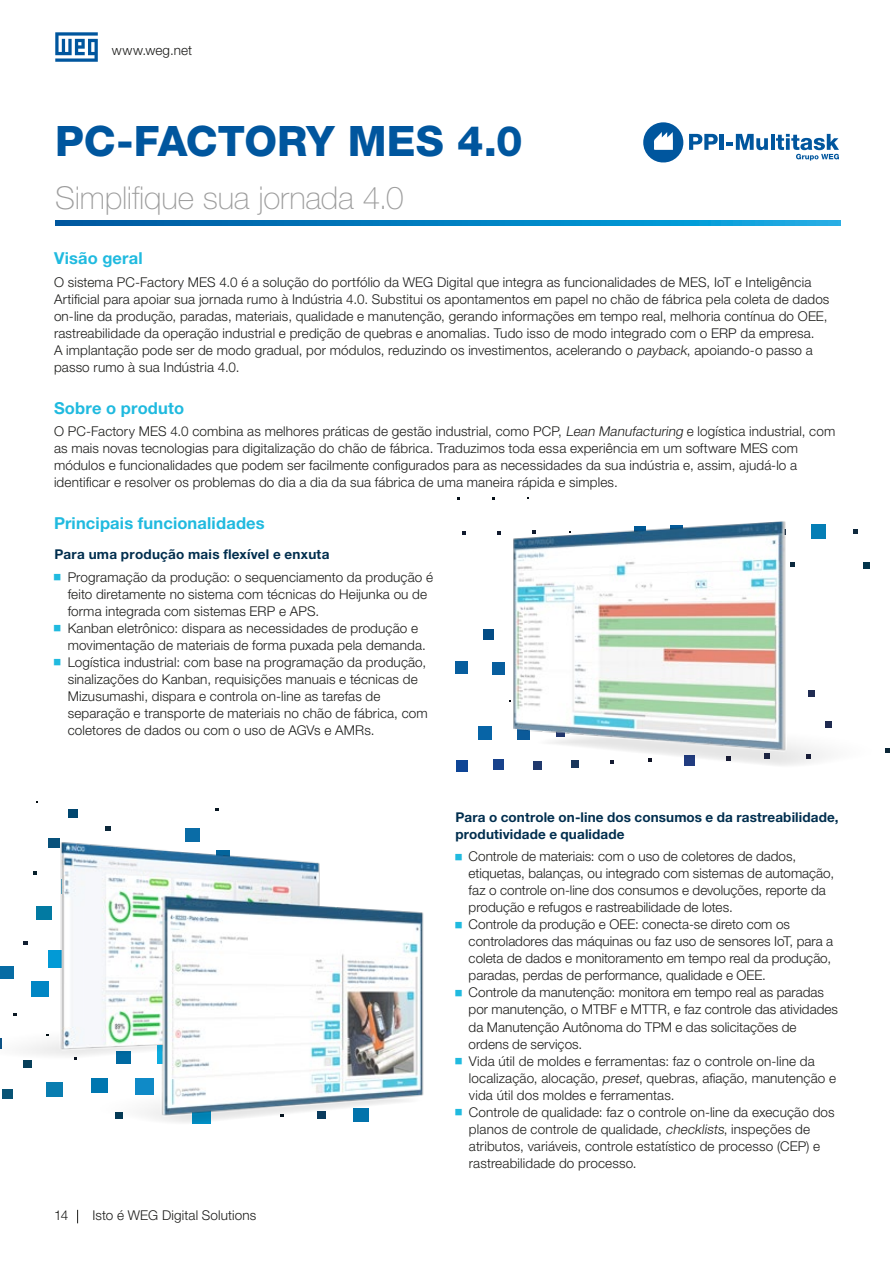
<style>
.page{position:relative;width:893px;height:1263px;background:#fff}
.page>*{position:absolute;margin:0;border:0;box-sizing:border-box;transform-origin:0 0}
.t1{font:800 42px "Helvetica Neue LT Pro";letter-spacing:-.005em;color:#00569e}
.t2{font:100 31.5px "Helvetica Neue LT Pro";letter-spacing:-.005em;color:#9d9d9d}
.t3{font:700 16.5px "Helvetica Neue LT Pro";letter-spacing:.01em;color:#20badf}
.t4{font:300 13.5px/17px "Helvetica Neue LT Pro";letter-spacing:.01em;color:#1d1d1b}
.t5{font:700 13.5px/17px "Helvetica Neue LT Pro";letter-spacing:.01em;color:#002e4e}
.s1{font-style:italic}
</style>
<div class="page">
<svg style="left:55px;top:32px;width:43px;height:30px"></svg>
<svg style="left:77px;top:1210px;width:1px;height:13px"></svg>
<div style="left:185px;top:829px;width:15px;height:13px;background:#0a6ca6"></div>
<div style="left:68px;top:810px;width:10px;height:8px;background:#00466f"></div>
<svg style="left:105px;top:826px;width:5px;height:5px"></svg>
<div style="left:48px;top:838px;width:11px;height:10px;background:#08517b"></div>
<svg style="left:55px;top:221px;width:785px;height:4px"></svg>
<svg style="left:689px;top:134px;width:29px;height:16px"></svg>
<hr style="left:720px;top:134px;width:4px;height:16px;background:#00569e">
<svg style="left:726px;top:134px;width:42px;height:16px"></svg>
<hr style="left:771px;top:134px;width:3px;height:16px;background:#00569e">
<div style="left:643px;top:122px;width:40px;height:41px;background:#00569e;border-radius:50%"></div>
<svg style="left:654px;top:132px;width:19px;height:18px"></svg>
<svg style="left:776px;top:134px;width:63px;height:27px"></svg>
<div style="left:456px;top:760px;width:12px;height:12px;background:#0e4596"></div>
<div style="left:455px;top:661px;width:13px;height:13px;background:#075e9e"></div>
<svg style="left:462px;top:531px;width:4px;height:4px"></svg>
<svg style="left:885px;top:748px;width:5px;height:4px"></svg>
<img style="left:478px;top:497px;width:392px;height:273px">
<img style="left:0;top:839px;width:424px;height:285px">
<p class="t4" style="left:112px;top:42px;width:82px">www.weg.net</p>
<h1 class="t1" style="left:55px;top:116px;width:469px">PC-FACTORY MES 4.0</h1>
<h2 class="t2" style="left:55px;top:179px;width:350px">Simplifique sua jornada 4.0</h2>
<p class="t3" style="left:54px;top:248px;width:90px">Visão geral</p>
<p class="t4" style="left:54px;top:273px;width:777px">O sistema PC-Factory MES 4.0 é a solução do portfólio da WEG Digital que integra as funcionalidades de MES, IoT e Inteligência Artificial para apoiar sua jornada rumo à Indústria 4.0. Substitui os apontamentos em papel no chão de fábrica pela coleta de dados on-line da produção, paradas, materiais, qualidade e manutenção, gerando informações em tempo real, melhoria contínua do OEE, rastreabilidade da operação industrial e predição de quebras e anomalias. Tudo isso de modo integrado com o ERP da empresa.<br>A implantação pode ser de modo gradual, por módulos, reduzindo os investimentos, acelerando o <span class="s1">payback</span>, apoiando-o passo a passo rumo à sua Indústria 4.0.</p>
<p class="t3" style="left:54px;top:397px;width:132px">Sobre o produto</p>
<p class="t4" style="left:54px;top:422px;width:783px">O PC-Factory MES 4.0 combina as melhores práticas de gestão industrial, como PCP, <span class="s1">Lean Manufacturing</span> e logística industrial, com as mais novas tecnologias para digitalização do chão de fábrica. Traduzimos toda essa experiência em um software MES com módulos e funcionalidades que podem ser facilmente configurados para as necessidades da sua indústria e, assim, ajudá-lo a identificar e resolver os problemas do dia a dia da sua fábrica de uma maneira rápida e simples.</p>
<p class="t3" style="left:54px;top:512px;width:212px">Principais funcionalidades</p>
<p class="t5" style="left:55px;top:546px;width:276px">Para uma produção mais flexível e enxuta</p>
<p class="t4" style="left:68px;top:568px;width:367px">Programação da produção: o sequenciamento da produção é feito diretamente no sistema com técnicas do Heijunka ou de forma integrada com sistemas ERP e APS.<br>Kanban eletrônico: dispara as necessidades de produção e movimentação de materiais de forma puxada pela demanda.<br>Logística industrial: com base na programação da produção, sinalizações do Kanban, requisições manuais e técnicas de Mizusumashi, dispara e controla on-line as tarefas de separação e transporte de materiais no chão de fábrica, com coletores de dados ou com o uso de AGVs e AMRs.</p>
<p class="t4" style="left:54px;top:1207px;width:16px">14</p>
<p class="t4" style="left:92px;top:1207px;width:165px">Isto é WEG Digital Solutions</p>
<p class="t5" style="left:455px;top:808px;width:385px">Para o controle on-line dos consumos e da rastreabilidade, produtividade e qualidade</p>
<p class="t4" style="left:469px;top:848px;width:371px">Controle de materiais: com o uso de coletores de dados, etiquetas, balanças, ou integrado com sistemas de automação, faz o controle on-line dos consumos e devoluções, reporte da produção e refugos e rastreabilidade de lotes.<br>Controle da produção e OEE: conecta-se direto com os controladores das máquinas ou faz uso de sensores IoT, para a coleta de dados e monitoramento em tempo real da produção, paradas, perdas de performance, qualidade e OEE.<br>Controle da manutenção: monitora em tempo real as paradas por manutenção, o MTBF e MTTR, e faz controle das atividades da Manutenção Autônoma do TPM e das solicitações de ordens de serviços.<br>Vida útil de moldes e ferramentas: faz o controle on-line da localização, alocação, <span class="s1">preset</span>, quebras, afiação, manutenção e vida útil dos moldes e ferramentas.<br>Controle de qualidade: faz o controle on-line da execução dos planos de controle de qualidade, <span class="s1">checklists</span>, inspeções de atributos, variáveis, controle estatístico de processo (CEP) e rastreabilidade do processo.</p>
</div>
